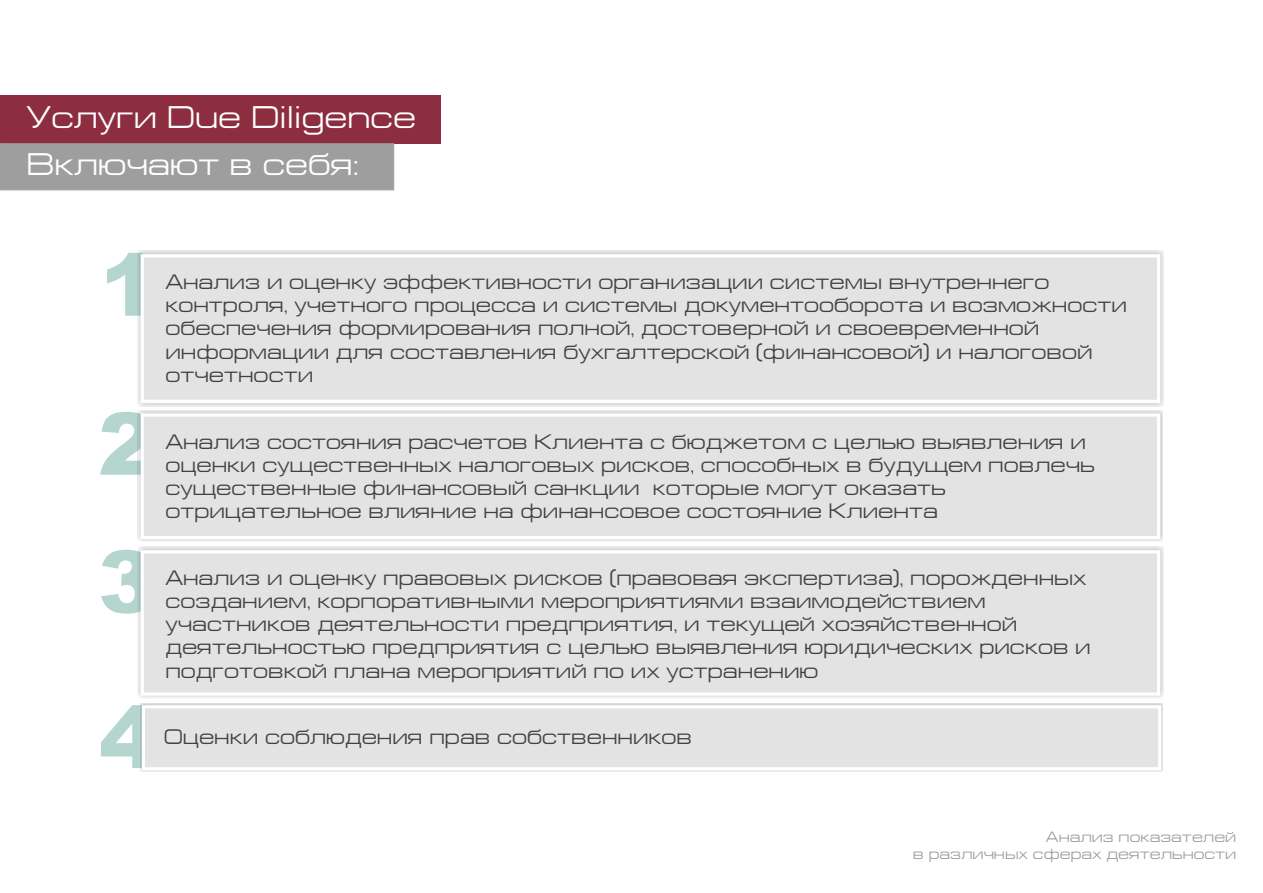
<style>
.page{position:relative;width:1263px;height:893px;background:#fff}
.page>*{position:absolute;margin:0;border:0;box-sizing:border-box;transform-origin:0 0}
.t1{font:900 86.4px/159px "Arial";color:#b5d6cf}
.t2{font:31.5px/47.2px "Europe Ext";color:#fff}
.t3{font:21px/23.1px "Europe Ext";color:#424242}
.t4{font:15px/16.5px "Europe Ext";color:#9e9e9e;text-align:right}
</style>
<div class="page">
<div style="left:0;top:95px;width:440px;height:48px;background:#8c2e40"></div>
<div style="left:0;top:143px;width:394px;height:47px;background:#9e9e9e"></div>
<div style="left:137px;top:251px;width:1027px;height:156px;background:#e1e0e0"></div>
<svg style="left:139px;top:254px;width:1021px;height:150px"></svg>
<div style="left:137px;top:410px;width:1026px;height:132px;background:#e1e0e0"></div>
<svg style="left:139px;top:412px;width:1023px;height:129px"></svg>
<div style="left:137px;top:547px;width:1027px;height:152px;background:#2b2929;opacity:.25"></div>
<div style="left:139px;top:549px;width:1023px;height:148px;background:#e3e3e3"></div>
<svg style="left:140px;top:704px;width:1023px;height:68px;background:#e5e5e5"></svg>
<h2 class="t2" style="left:27px;top:95px;width:391px">Óслуãи Due Diligence<br>Вклþчàþт â сеáÿ:</h2>
<h1 class="t1" style="left:98px;top:214px;width:61px">1<br>2</h1>
<p class="t3" style="left:165px;top:272px;width:963px">Àíàлиç и оцеíку ýффектиâíости орãàíиçàции системы âíутреííеãо коíтролÿ, учетíоãо процессà и системы докумеíтооáоротà и âоçможíости оáеспечеíиÿ формироâàíиÿ полíоé, достоâерíоé и сâоеâремеííоé иíформàции длÿ состàâлеíиÿ áухãàлтерскоé (фиíàíсоâоé) и íàлоãоâоé отчетíости</p>
<p class="t3" style="left:165px;top:431px;width:931px">Àíàлиç состоÿíиÿ рàсчетоâ Êлиеíтà с áþджетом с целüþ âыÿâлеíиÿ и оцеíки сущестâеííых íàлоãоâых рискоâ, спосоáíых â áудущем поâлечü сущестâеííые фиíàíсоâыé сàíкции которые моãут окàçàтü отрицàтелüíое âлиÿíие íà фиíàíсоâое состоÿíие Êлиеíтà</p>
<h1 class="t1" style="left:98px;top:511px;width:59px">3</h1>
<h1 class="t1" style="left:99px;top:667px;width:59px">4</h1>
<p class="t3" style="left:165px;top:568px;width:927px">Àíàлиç и оцеíку прàâоâых рискоâ (прàâоâàÿ ýкспертиçà), порождеííых соçдàíием, корпорàтиâíыми мероприÿтиÿми âçàимодеéстâием учàстíикоâ деÿтелüíости предприÿтиÿ, и текущеé хоçÿéстâеííоé деÿтелüíостüþ предприÿтиÿ с целüþ âыÿâлеíиÿ þридических рискоâ и подãотоâкоé плàíà мероприÿтиé по их устрàíеíиþ</p>
<p class="t3" style="left:164px;top:726px;width:530px">Îцеíки соáлþдеíиÿ прàâ соáстâеííикоâ</p>
<p class="t4" style="left:913px;top:830px;width:325px">Àíàлиç покàçàтелеé<br>â рàçличíых сферàх деÿтелüíости</p>
</div>
